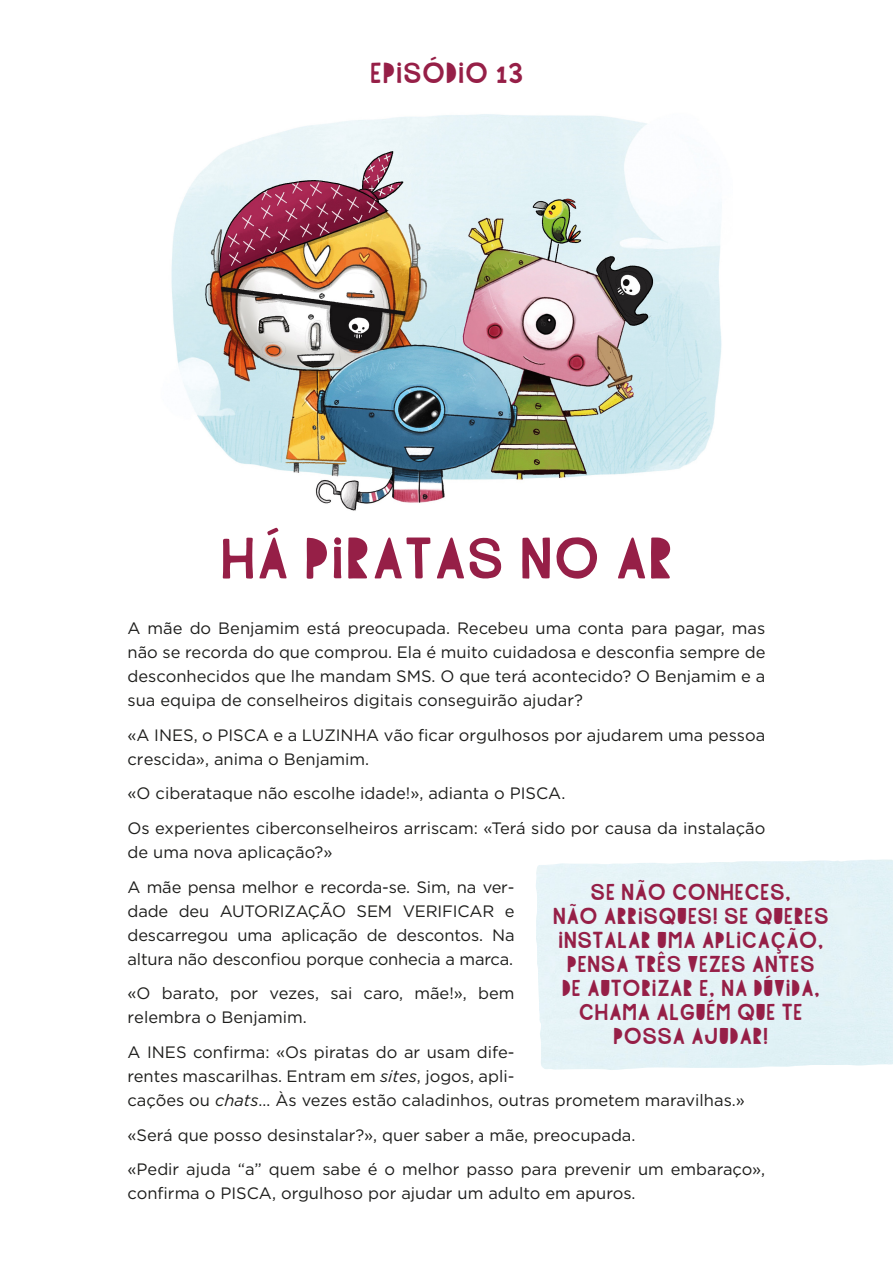
<style>
.page{position:relative;width:893px;height:1263px;background:#fff}
.page>*{position:absolute;margin:0;border:0;box-sizing:border-box;transform-origin:0 0}
.t1{font:72px "Highflier";color:#961f47}
.t2{font:36px "Highflier";color:#961f47}
.t3{font:28.5px/24px "Highflier";color:#961f47;text-align:center}
.t4{font:16.5px/24px "Gotham";color:#1d1d1b}
.s1{font-style:italic}
</style>
<div class="page">
<img style="left:171px;top:114px;width:551px;height:397px">
<h2 class="t2" style="left:370px;top:56px;width:155px">EPISÓDIO 13</h2>
<h1 class="t1" style="left:219px;top:525px;width:456px">HÁ PIRATAS NO AR</h1>
<p class="t4" style="left:128px;top:616px;width:639px;text-align:justify">A mãe do Benjamim está preocupada. Recebeu uma conta para pagar, mas não se recorda do que comprou. Ela é muito cuidadosa e desconfia sempre de desconhecidos que lhe mandam SMS. O que terá acontecido? O Benjamim e a sua equipa de conselheiros digitais conseguirão ajudar?</p>
<p class="t4" style="left:128px;top:722px;width:639px">«A INES, o PISCA e a LUZINHA vão ficar orgulhosos por ajudarem uma pessoa crescida», anima o Benjamim.</p>
<p class="t4" style="left:128px;top:776px;width:639px;line-height:34.7px">«O ciberataque não escolhe idade!», adianta o PISCA.<br>Os experientes ciberconselheiros arriscam: «Terá sido por causa da instalação</p>
<p class="t4" style="left:128px;top:834px;width:388px;line-height:34.7px">de uma nova aplicação?»<br>A mãe pensa melhor e recorda-se. Sim, na ver-</p>
<p class="t4" style="left:128px;top:898px;width:388px;text-align:justify">dade deu AUTORIZAÇÃO SEM VERIFICAR e descarregou uma aplicação de descontos. Na altura não desconfiou porque conhecia a marca.</p>
<p class="t4" style="left:128px;top:981px;width:388px">«O barato, por vezes, sai caro, mãe!», bem relembra o Benjamim.</p>
<p class="t4" style="left:128px;top:1040px;width:619px">A INES confirma: «Os piratas do ar usam dife-<br>rentes mascarilhas. Entram em <span class="s1">sites</span>, jogos, apli-<br>cações ou <span class="s1">chats</span>… Às vezes estão caladinhos, outras prometem maravilhas.»</p>
<p class="t4" style="left:128px;top:1117px;width:639px;line-height:34.7px">«Será que posso desinstalar?», quer saber a mãe, preocupada.<br>«Pedir ajuda “a” quem sabe é o melhor passo para prevenir um embaraço»,</p>
<p class="t4" style="left:128px;top:1181px;width:510px">confirma o PISCA, orgulhoso por ajudar um adulto em apuros.</p>
<h3 class="t3" style="left:552px;top:880px;width:278px">SE NÃO CONHECES,<br>NÃO ARRISQUES! SE QUERES<br>INSTALAR UMA APLICAÇÃO,<br>PENSA TRÊS VEZES ANTES<br>DE AUTORIZAR E, NA DÚVIDA,<br>CHAMA ALGUÉM QUE TE<br>POSSA AJUDAR!</h3>
</div>
